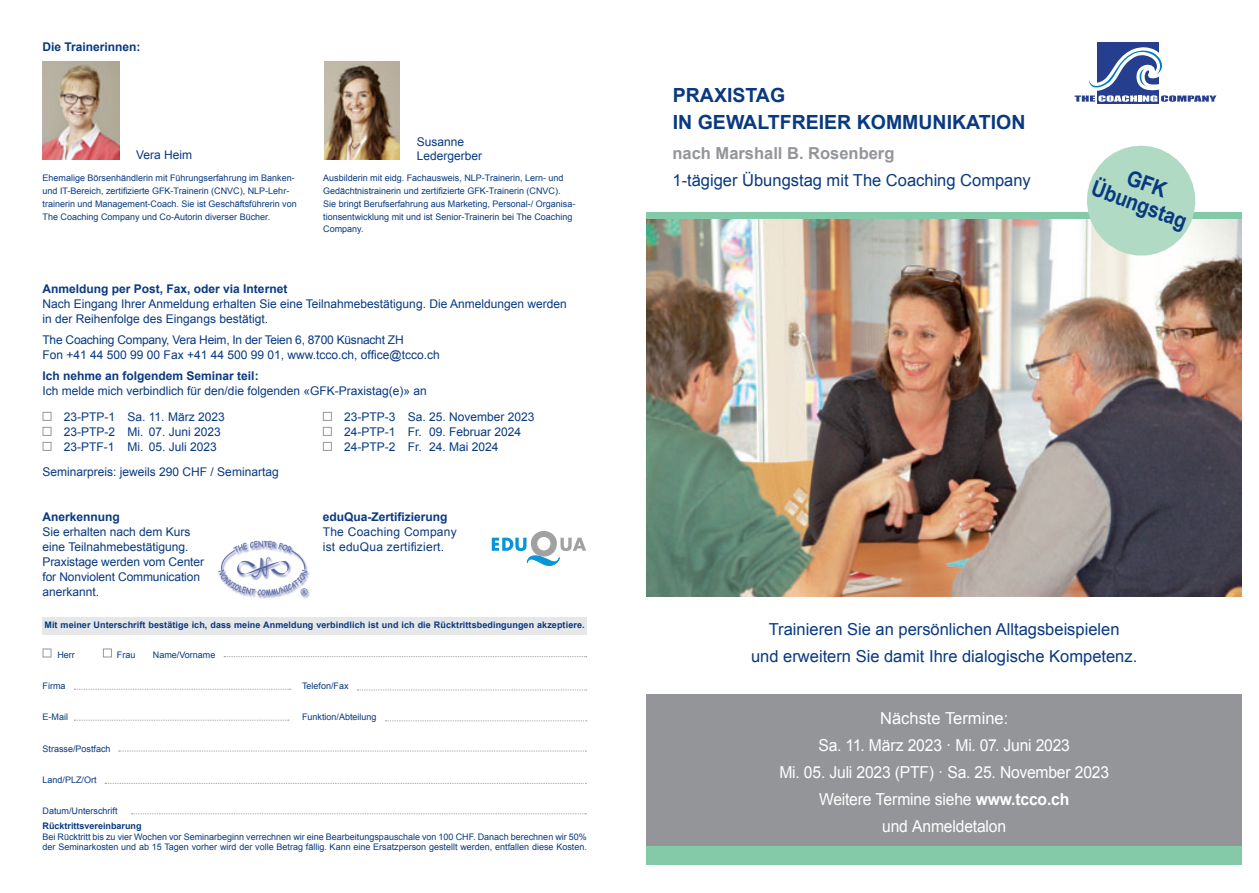
<style>
.page{position:relative;width:1259px;height:893px;background:#fff}
.page>*{position:absolute;margin:0;border:0;box-sizing:border-box;transform-origin:0 0}
.t1{font:700 21.6px/21.6px "Arial";color:#083981;text-align:center;scale:.9 1}
.t2{font:700 19.5px/27px "Arial";color:#083981}
.t3{font:16.5px/27px "Arial";color:#083981;text-align:center}
.t4{font:16.5px/27px "Arial";letter-spacing:-.01em;color:#fff;text-align:center}
.t5{font:700 16.5px "Arial";color:#939598}
.t6{font:12px/15px "Arial";color:#083981}
.t7{font:700 12px "Arial";color:#083981}
.t8{font:12px/15px "Arial";letter-spacing:-.02em;color:#083981}
.t9{font:12px/15px "Arial";letter-spacing:.02em;color:#083981}
.t10{font:9px/12.8px "Arial";color:#083981}
.t11{font:700 9px "Arial";letter-spacing:.01em;color:#083981}
.s1{font-weight:700}
</style>
<div class="page">
<div style="left:646px;top:695px;width:596px;height:151px;background:#939598"></div>
<div style="left:646px;top:846px;width:596px;height:19px;background:#84caa8"></div>
<div style="left:43px;top:618px;width:544px;height:17px;background:#e6e7e9"></div>
<img style="left:646px;top:219px;width:596px;height:377px">
<svg style="left:43px;top:412px;width:9px;height:9px"></svg>
<svg style="left:43px;top:427px;width:9px;height:9px"></svg>
<svg style="left:43px;top:442px;width:9px;height:9px"></svg>
<svg style="left:323px;top:412px;width:9px;height:9px"></svg>
<svg style="left:323px;top:427px;width:9px;height:9px"></svg>
<svg style="left:323px;top:442px;width:9px;height:9px"></svg>
<img style="left:218px;top:540px;width:92px;height:59px">
<svg style="left:492px;top:531px;width:94px;height:35px"></svg>
<div style="left:1097px;top:43px;width:61px;height:61px;background:#253f8e"></div>
<svg style="left:1074px;top:43px;width:142px;height:59px"></svg>
<svg style="left:43px;top:648px;width:9px;height:9px"></svg>
<svg style="left:103px;top:648px;width:9px;height:9px"></svg>
<svg style="left:224px;top:656px;width:363px;height:1px"></svg>
<svg style="left:357px;top:690px;width:230px;height:1px"></svg>
<svg style="left:385px;top:720px;width:202px;height:1px"></svg>
<svg style="left:74px;top:689px;width:216px;height:1px"></svg>
<svg style="left:74px;top:720px;width:215px;height:1px"></svg>
<svg style="left:119px;top:751px;width:467px;height:1px"></svg>
<svg style="left:105px;top:783px;width:481px;height:1px"></svg>
<svg style="left:131px;top:813px;width:455px;height:1px"></svg>
<div style="left:646px;top:213px;width:596px;height:6px;background:#84caa8"></div>
<svg style="left:1087px;top:146px;width:108px;height:109px"></svg>
<img style="left:324px;top:62px;width:75px;height:97px">
<img style="left:43px;top:62px;width:76px;height:97px">
<h3 class="t7" style="left:43px;top:39px;width:100px">Die Trainerinnen:</h3>
<h3 class="t6" style="left:136px;top:147px;width:58px">Vera Heim</h3>
<p class="t10" style="left:43px;top:172px;width:256px">Ehemalige Börsenhändlerin mit Führungserfahrung im Banken&shy;und IT-Bereich, zertifizierte GFK-Trainerin (CNVC), NLP-Lehr&shy;trainerin und Management-Coach. Sie ist Geschäftsführerin von The Coaching Company und Co-Autorin diverser Bücher.</p>
<h3 class="t6" style="left:417px;top:135px;width:67px;line-height:13.5px">Susanne<br>Ledergerber</h3>
<p class="t10" style="left:323px;top:172px;width:254px">Ausbilderin mit eidg. Fachausweis, NLP-Trainerin, Lern- und Gedächtnistrainerin und zertifizierte GFK-Trainerin (CNVC).<br>Sie bringt Berufserfahrung aus Marketing, Personal-/ Organisa&shy;tionsentwicklung mit und ist Senior-Trainerin bei The Coaching Company.</p>
<h3 class="t7" style="left:43px;top:280px;width:246px">Anmeldung per Post, Fax, oder via Internet</h3>
<h3 class="t6" style="left:43px;top:296px;width:526px">Nach Eingang Ihrer Anmeldung erhalten Sie eine Teilnahmebestätigung. Die Anmeldungen werden in der Reihenfolge des Eingangs bestätigt.</h3>
<h3 class="t8" style="left:43px;top:332px;width:399px">The Coaching Company, Vera Heim, In der Teien 6, 8700 Küsnacht ZH<br>Fon +41 44 500 99 00 Fax +41 44 500 99 01, www.tcco.ch, office@tcco.ch</h3>
<h3 class="t7" style="left:43px;top:368px;width:218px">Ich nehme an folgendem Seminar teil:</h3>
<h3 class="t6" style="left:43px;top:384px;width:386px">Ich melde mich verbindlich für den/die folgenden «GFK-Praxistag(e)» an</h3>
<h3 class="t6" style="left:64px;top:409px;width:162px">23-PTP-1 Sa. 11. März 2023<br>23-PTP-2 Mi. 07. Juni 2023<br>23-PTF-1 Mi. 05. Juli 2023</h3>
<h3 class="t6" style="left:344px;top:409px;width:192px">23-PTP-3 Sa. 25. November 2023<br>24-PTP-1 Fr. 09. Februar 2024<br>24-PTP-2 Fr. 24. Mai 2024</h3>
<h3 class="t6" style="left:43px;top:465px;width:238px">Seminarpreis: jeweils 290 CHF / Seminartag</h3>
<h3 class="t7" style="left:43px;top:509px;width:79px">Anerkennung</h3>
<h3 class="t6" style="left:43px;top:525px;width:163px">Sie erhalten nach dem Kurs eine Teilnahmebestätigung.<br>Praxistage werden vom Center for Nonviolent Communication anerkannt.</h3>
<h3 class="t7" style="left:323px;top:509px;width:126px">eduQua-Zertifizierung</h3>
<h3 class="t9" style="left:323px;top:525px;width:135px">The Coaching Company ist eduQua zertifiziert.</h3>
<p class="t11" style="left:44px;top:619px;width:541px">Mit meiner Unterschrift bestätige ich, dass meine Anmeldung verbindlich ist und ich die Rücktrittsbedingungen akzeptiere.</p>
<p class="t10" style="left:57px;top:648px;width:19px">Herr</p>
<p class="t10" style="left:117px;top:648px;width:20px">Frau</p>
<p class="t10" style="left:153px;top:648px;width:64px">Name/Vorname</p>
<p class="t10" style="left:43px;top:679px;width:24px">Firma</p>
<p class="t10" style="left:302px;top:679px;width:48px">Telefon/Fax</p>
<p class="t10" style="left:43px;top:711px;width:27px">E-Mail</p>
<p class="t10" style="left:302px;top:711px;width:76px">Funktion/Abteilung</p>
<p class="t10" style="left:43px;top:742px;width:70px">Strasse/Postfach</p>
<p class="t10" style="left:43px;top:774px;width:56px">Land/PLZ/Ort</p>
<p class="t10" style="left:43px;top:805px;width:77px">Datum/Unterschrift</p>
<p class="t11" style="left:43px;top:820px;width:101px">Rücktrittsvereinbarung</p>
<p class="t10" style="left:43px;top:831px;width:546px;line-height:10.5px">Bei Rücktritt bis zu vier Wochen vor Seminarbeginn verrechnen wir eine Bearbeitungspauschale von 100 CHF. Danach berechnen wir 50% der Seminarkosten und ab 15 Tagen vorher wird der volle Betrag fällig. Kann eine Ersatzperson gestellt werden, entfallen diese Kosten.</p>
<h2 class="t2" style="left:673px;top:83px;width:354px">PRAXISTAG<br>IN GEWALTFREIER KOMMUNIKATION</h2>
<h3 class="t5" style="left:672px;top:142px;width:223px">nach Marshall B. Rosenberg</h3>
<h3 class="t3" style="left:672px;top:167px;width:360px">1-tägiger Übungstag mit The Coaching Company</h3>
<h1 class="t1" style="left:1103px;top:158px;width:112px;rotate:20deg">GFK<br>Übungstag</h1>
<h3 class="t3" style="left:751px;top:616px;width:388px">Trainieren Sie an persönlichen Alltagsbeispielen<br>und erweitern Sie damit Ihre dialogische Kompetenz.</h3>
<h3 class="t4" style="left:779px;top:705px;width:331px">Nächste Termine:<br>Sa. 11. März 2023 · Mi. 07. Juni 2023<br>Mi. 05. Juli 2023 (PTF) · Sa. 25. November 2023<br>Weitere Termine siehe <span class="s1">www.tcco.ch<br></span>und Anmeldetalon</h3>
</div>
